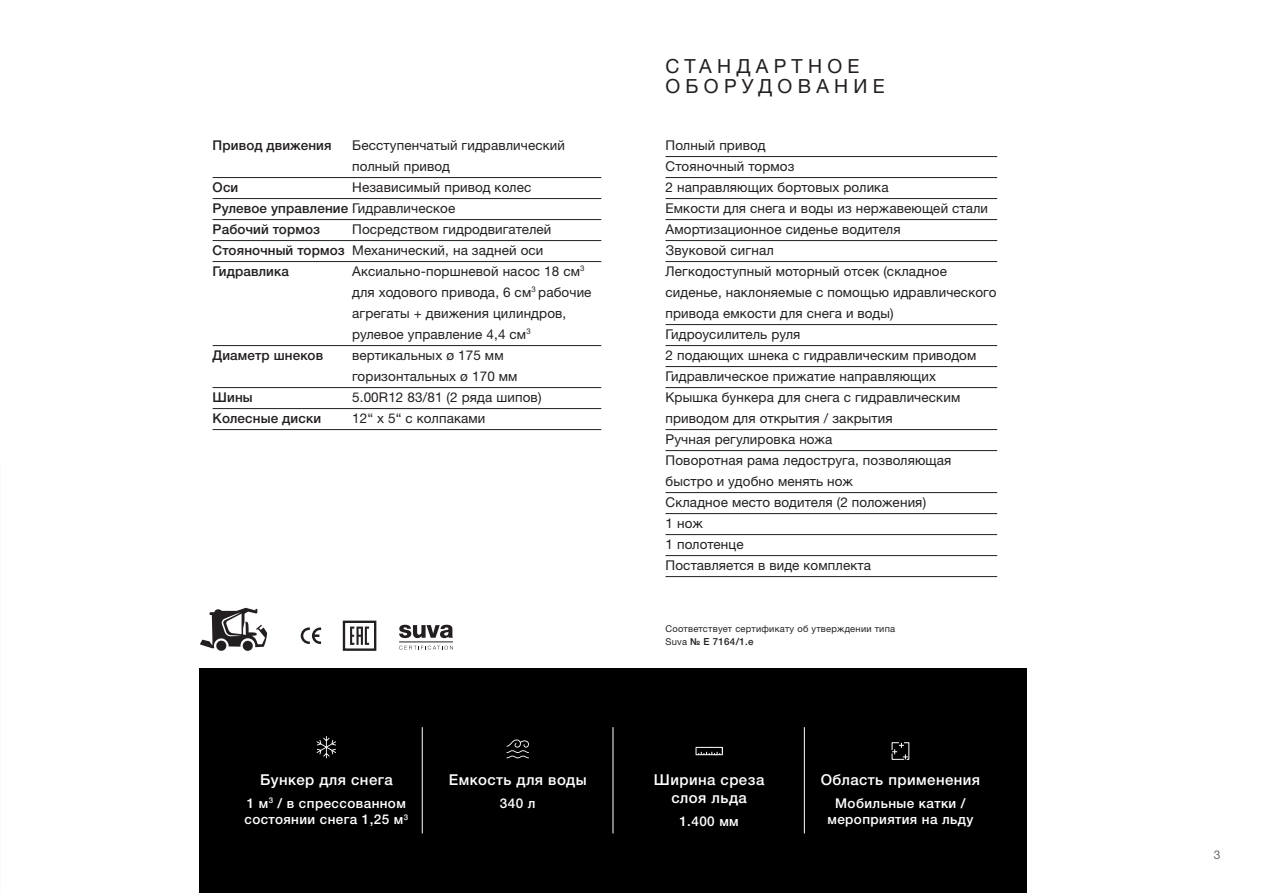
<style>
.page{position:relative;width:1263px;height:893px;background:#fff}
.page>*{position:absolute;margin:0;border:0;box-sizing:border-box;transform-origin:0 0}
.t1{font:19.5px/19.5px "Helvetica Neue LTW1 G";letter-spacing:.27em;color:#231f20}
.t2{font:500 15px/18px "Helvetica Neue LTW1 G";letter-spacing:.03em;color:#fff;text-align:center}
.t3{font:13.5px/21px "Helvetica Neue LTW1 G";letter-spacing:.01em;color:#231f20}
.t4{font:500 13.5px/16.5px "Helvetica Neue LTW1 G";letter-spacing:.03em;color:#fff}
.t5{font:500 13.5px "Helvetica Neue LTW1 G";letter-spacing:.01em;color:#231f20}
.t6{font:12px "Helvetica Neue LT Std";color:#64686f}
.t7{font:500 9.75px "Helvetica Neue LTW1 G";color:#231f20}
.t8{font:9.3px "Helvetica Neue LTW1 G";letter-spacing:.025em;color:#231f20}
.s1{font-weight:500}
.s2{font-weight:400;font-size:9.3px}
</style>
<div class="page">
<div style="left:200px;top:669px;width:827px;height:224px;background:#000001"></div>
<hr style="left:422px;top:727px;width:1px;height:106px;background:#fff">
<hr style="left:612px;top:727px;width:1px;height:106px;background:#fff">
<hr style="left:804px;top:727px;width:1px;height:106px;background:#fff">
<svg style="left:317px;top:736px;width:19px;height:22px"></svg>
<svg style="left:506px;top:739px;width:23px;height:19px"></svg>
<svg style="left:891px;top:742px;width:19px;height:18px"></svg>
<svg style="left:695px;top:746px;width:28px;height:10px"></svg>
<svg style="left:200px;top:608px;width:67px;height:43px"></svg>
<svg style="left:301px;top:627px;width:20px;height:17px"></svg>
<svg style="left:350px;top:627px;width:19px;height:18px"></svg>
<div style="left:343px;top:621px;width:33px;height:30px;border:2px solid #231f20"></div>
<hr style="left:399px;top:642px;width:54px;height:1px;background:#231f20">
<svg style="left:399px;top:646px;width:54px;height:4px"></svg>
<svg style="left:399px;top:625px;width:54px;height:13px"></svg>
<hr style="left:213px;top:177px;width:388px;height:1px;background:#231f20">
<hr style="left:213px;top:198px;width:388px;height:1px;background:#231f20">
<hr style="left:213px;top:219px;width:388px;height:1px;background:#231f20">
<hr style="left:213px;top:240px;width:388px;height:1px;background:#231f20">
<hr style="left:213px;top:261px;width:388px;height:1px;background:#231f20">
<hr style="left:213px;top:345px;width:388px;height:1px;background:#231f20">
<hr style="left:213px;top:387px;width:388px;height:1px;background:#231f20">
<hr style="left:213px;top:408px;width:388px;height:1px;background:#231f20">
<hr style="left:213px;top:429px;width:388px;height:1px;background:#231f20">
<hr style="left:665px;top:156px;width:332px;height:1px;background:#231f20">
<hr style="left:665px;top:177px;width:332px;height:1px;background:#231f20">
<hr style="left:665px;top:198px;width:332px;height:1px;background:#231f20">
<hr style="left:665px;top:219px;width:332px;height:1px;background:#231f20">
<hr style="left:665px;top:240px;width:332px;height:1px;background:#231f20">
<hr style="left:665px;top:261px;width:332px;height:1px;background:#231f20">
<hr style="left:665px;top:324px;width:332px;height:1px;background:#231f20">
<hr style="left:665px;top:345px;width:332px;height:1px;background:#231f20">
<hr style="left:665px;top:366px;width:332px;height:1px;background:#231f20">
<hr style="left:665px;top:387px;width:332px;height:1px;background:#231f20">
<hr style="left:665px;top:429px;width:332px;height:1px;background:#231f20">
<hr style="left:665px;top:450px;width:332px;height:1px;background:#231f20">
<hr style="left:665px;top:492px;width:332px;height:1px;background:#231f20">
<hr style="left:665px;top:513px;width:332px;height:1px;background:#231f20">
<hr style="left:665px;top:534px;width:332px;height:1px;background:#231f20">
<hr style="left:665px;top:555px;width:332px;height:1px;background:#231f20">
<hr style="left:665px;top:576px;width:332px;height:1px;background:#231f20">
<p class="t5" style="left:213px;top:137px;width:120px">Привод движения</p>
<p class="t3" style="left:352px;top:135px;width:214px">Бесступенчатый гидравлический полный привод</p>
<p class="t5" style="left:213px;top:179px;width:27px">Оси</p>
<p class="t3" style="left:213px;top:177px;width:320px;text-indent:139px">Независимый привод колес<br><span class="s1">Рулевое управление</span> Гидравлическое<br><span class="s1">Рабочий тормоз</span></p>
<p class="t3" style="left:213px;top:219px;width:340px;text-indent:139px">Посредством гидродвигателей<br><span class="s1">Стояночный тормоз</span> Механический, на задней оси<br><span class="s1">Гидравлика</span></p>
<p class="t3" style="left:352px;top:261px;width:241px">Аксиально-поршневой насос 18 см<sup>3 </sup>для ходового привода, 6 см<sup>3</sup> рабочие агрегаты + движения цилиндров, рулевое управление 4,4 см<sup>3</sup></p>
<p class="t5" style="left:213px;top:347px;width:112px">Диаметр шнеков</p>
<p class="t3" style="left:352px;top:345px;width:167px">вертикальных ø 175 мм горизонтальных ø 170 мм</p>
<p class="t5" style="left:213px;top:389px;width:42px">Шины</p>
<p class="t3" style="left:352px;top:387px;width:191px">5.00R12 83/81 (2 ряда шипов)</p>
<p class="t5" style="left:213px;top:410px;width:110px">Колесные диски</p>
<p class="t3" style="left:352px;top:408px;width:135px">12“ x 5“ с колпаками</p>
<p class="t2" style="left:260px;top:770px;width:134px">Бункер для снега</p>
<p class="t4" style="left:245px;top:795px;width:165px">1 м<sup>3</sup> / в спрессованном состоянии снега 1,25 м<sup>3</sup></p>
<p class="t2" style="left:449px;top:770px;width:139px">Емкость для воды</p>
<p class="t4" style="left:500px;top:795px;width:37px">340 л</p>
<h1 class="t1" style="left:665px;top:57px;width:221px">СТАНДАРТНОЕ<br>ОБОРУДОВАНИЕ</h1>
<p class="t3" style="left:665px;top:135px;width:333px">Полный привод<br>Стояночный тормоз<br>2 направляющих бортовых ролика<br>Емкости для снега и воды из нержавеющей стали<br>Амортизационное сиденье водителя<br>Звуковой сигнал<br>Легкодоступный моторный отсек (складное сиденье, наклоняемые с помощью идравлического привода емкости для снега и воды)<br>Гидроусилитель руля<br>2 подающих шнека с гидравлическим приводом<br>Гидравлическое прижатие направляющих<br>Крышка бункера для снега с гидравлическим приводом для открытия / закрытия<br>Ручная регулировка ножа<br>Поворотная рама ледоструга, позволяющая быстро и удобно менять нож<br>Складное место водителя (2 положения)<br>1 нож<br>1 полотенце<br>Поставляется в виде комплекта</p>
<p class="t8" style="left:665px;top:623px;width:231px">Соответствует сертификату об утверждении типа</p>
<p class="t7" style="left:665px;top:636px;width:90px"><span class="s2">Suva</span> № E 7164/1.e</p>
<p class="t2" style="left:654px;top:770px;width:112px">Ширина среза слоя льда</p>
<p class="t4" style="left:679px;top:813px;width:61px">1.400 мм</p>
<p class="t2" style="left:821px;top:770px;width:161px">Область применения</p>
<p class="t4" style="left:827px;top:795px;width:147px;text-align:center">Мобильные катки / мероприятия на льду</p>
<p class="t6" style="left:1214px;top:847px;width:8px">3</p>
</div>
